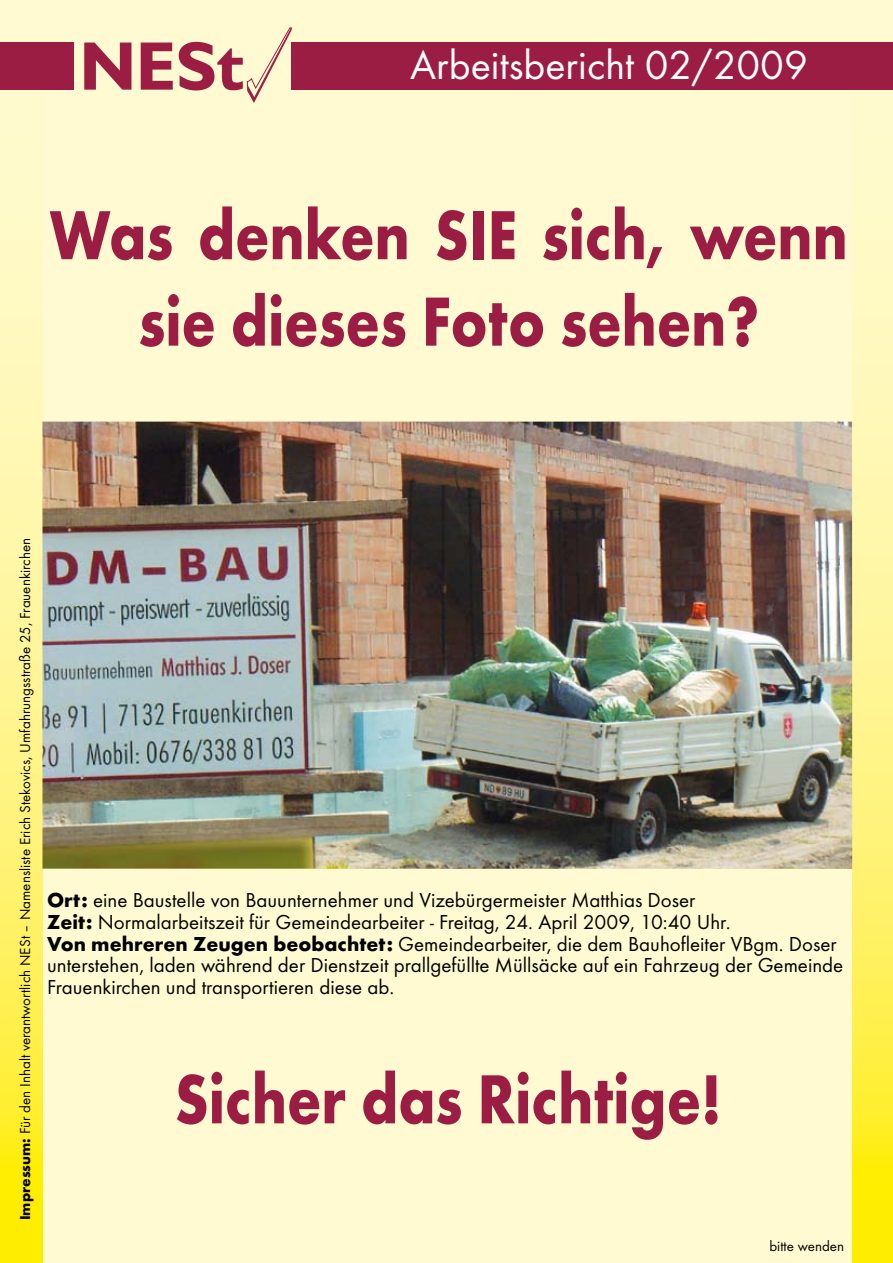
<style>
.page{position:relative;width:893px;height:1263px;background:#fffad1}
.page>*{position:absolute;margin:0;border:0;box-sizing:border-box;transform-origin:0 0}
.t1{font:700 72px/86.4px "Futura TOT";color:#9c1d44;text-align:center;scale:.83 1}
.t2{font:42px "Futura TOT Boo";color:#fff}
.t3{font:21px/21.6px "Futura TOT Boo";color:#000}
.t4{font:15px "Futura TOT Boo";color:#000}
.s1{font-family:"Futura TOT";font-weight:700}
</style>
<div class="page">
<svg style="left:0;top:42px;width:43px;height:1221px"></svg>
<svg style="left:852px;top:42px;width:41px;height:1221px"></svg>
<svg style="left:84px;top:43px;width:47px;height:47px"></svg>
<svg style="left:141px;top:43px;width:32px;height:47px"></svg>
<svg style="left:179px;top:27px;width:113px;height:76px"></svg>
<div style="left:292px;top:43px;width:601px;height:47px;background:#9c1d44"></div>
<div style="left:0;top:43px;width:73px;height:47px;background:#9c1d44"></div>
<img style="left:42px;top:422px;width:810px;height:447px">
<h2 class="t2" style="left:410px;top:40px;width:399px">Arbeitsbericht 02/2009</h2>
<h1 class="t1" style="left:50px;top:191px;width:963px">Was denken SIE sich, wenn sie dieses Foto sehen?</h1>
<p class="t4" style="left:16px;top:1220px;width:684px;rotate:-90deg"><span class="s1">Impressum:</span> Für den Inhalt verantwortlich NESt – Namensliste Erich Stekovics, Umfahrungsstraße 25, Frauenkirchen</p>
<p class="t3" style="left:47px;top:889px;width:798px"><span class="s1">Ort:</span> eine Baustelle von Bauunternehmer und Vizebürgermeister Matthias Doser<br><span class="s1">Zeit:</span> Normalarbeitszeit für Gemeindearbeiter - Freitag, 24. April 2009, 10:40 Uhr.<br><span class="s1">Von mehreren Zeugen beobachtet:</span> Gemeindearbeiter, die dem Bauhofleiter VBgm. Doser unterstehen, laden während der Dienstzeit prallgefüllte Müllsäcke auf ein Fahrzeug der Gemeinde Frauenkirchen und transportieren diese ab.</p>
<h1 class="t1" style="left:174px;top:1055px;width:660px">Sicher das Richtige!</h1>
<p class="t4" style="left:769px;top:1237px;width:76px">bitte wenden</p>
</div>
